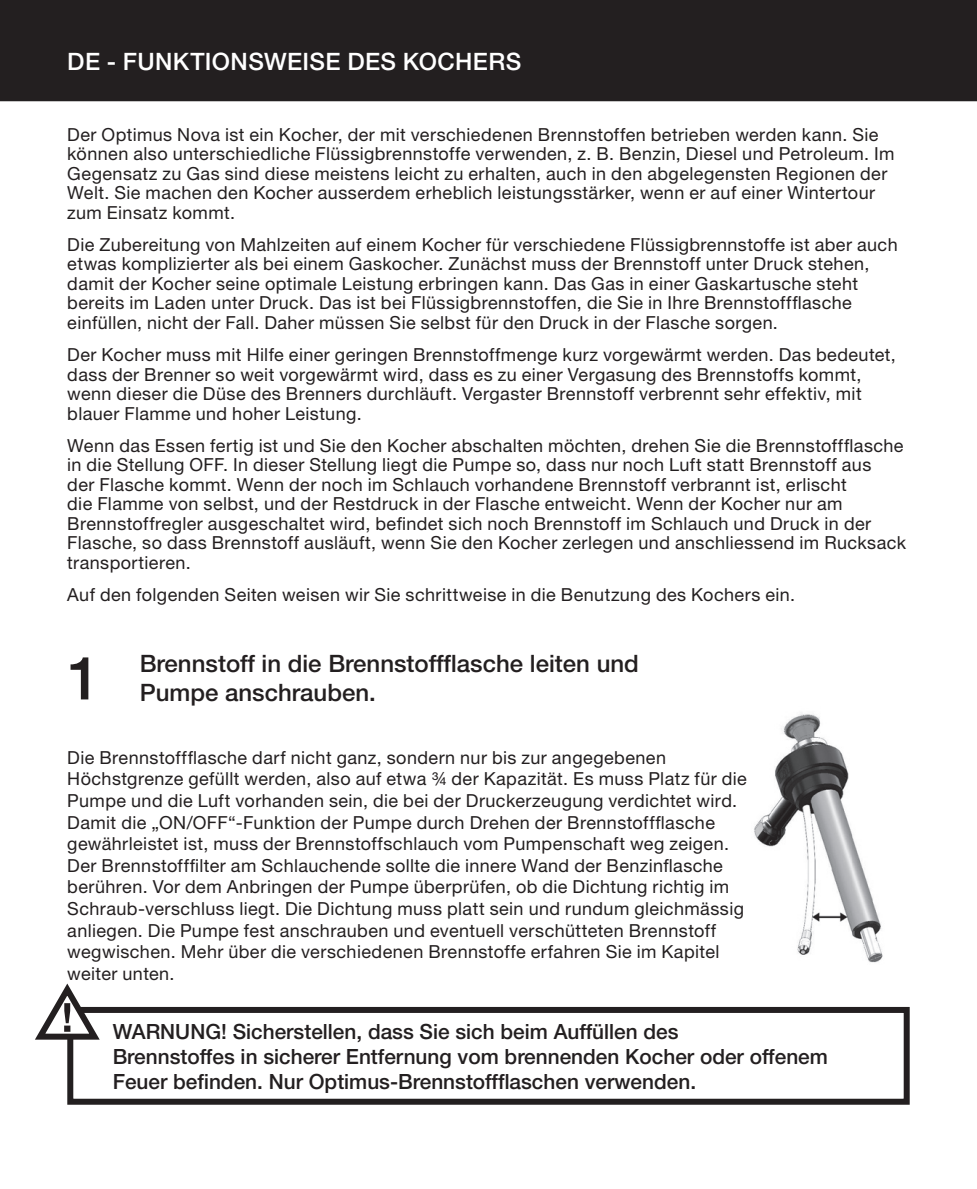
<style>
.page{position:relative;width:977px;height:1189px;background:#fff}
.page>*{position:absolute;margin:0;border:0;box-sizing:border-box;transform-origin:0 0}
.t1{font:500 60px "Helvetica Neue LT";color:#231f20}
.t2{font:500 24px/28.8px "Helvetica Neue LT";color:#231f20}
.t3{font:500 24px "Helvetica Neue LT";color:#fff}
.t4{font:500 21px/25.2px "Helvetica Neue LT";color:#231f20}
.t5{font:18px/19.5px "Helvetica Neue LT";letter-spacing:.025em;color:#231f20}
</style>
<div class="page">
<div style="left:0;top:0;width:976px;height:101px;background:#231f20"></div>
<div style="left:67px;top:1007px;width:842px;height:98px;border:6px solid #231f20"></div>
<svg style="left:35px;top:983px;width:70px;height:60px"></svg>
<img style="left:754px;top:713px;width:129px;height:250px">
<h2 class="t3" style="left:67px;top:47px;width:72px">DE - Funktionsweise</h2>
<h2 class="t3" style="left:347px;top:47px;width:17px">des</h2>
<h2 class="t3" style="left:403px;top:47px;width:34px">Koche</h2>
<h2 class="t3" style="left:488px;top:47px;width:31px">rs</h2>
<p class="t5" style="left:67px;top:124px;width:828px">Der Optimus Nova ist ein Kocher, der mit verschiedenen Brennstoffen betrieben werden kann. Sie können also unterschiedliche Flüssigbrennstoffe verwenden, z. B. Benzin, Diesel und Petroleum. Im Gegensatz zu Gas sind diese meistens leicht zu erhalten, auch in den abgelegensten Regionen der Welt. Sie machen den Kocher ausserdem erheblich leistungsstärker, wenn er auf einer Wintertour zum Einsatz kommt.</p>
<p class="t5" style="left:67px;top:235px;width:831px">Die Zubereitung von Mahlzeiten auf einem Kocher für verschiedene Flüssigbrennstoffe ist aber auch etwas komplizierter als bei einem Gaskocher. Zunächst muss der Brennstoff unter Druck stehen, damit der Kocher seine optimale Leistung erbringen kann. Das Gas in einer Gaskartusche steht bereits im Laden unter Druck. Das ist bei Flüssigbrennstoffen, die Sie in Ihre Brennstoffflasche einfüllen, nicht der Fall. Daher müssen Sie selbst für den Druck in der Flasche sorgen.</p>
<p class="t5" style="left:67px;top:345px;width:830px">Der Kocher muss mit Hilfe einer geringen Brennstoffmenge kurz vorgewärmt werden. Das bedeutet, dass der Brenner so weit vorgewärmt wird, dass es zu einer Vergasung des Brennstoffs kommt, wenn dieser die Düse des Brenners durchläuft. Vergaster Brennstoff verbrennt sehr effektiv, mit blauer Flamme und hoher Leistung.</p>
<p class="t5" style="left:67px;top:436px;width:840px">Wenn das Essen fertig ist und Sie den Kocher abschalten möchten, drehen Sie die Brennstoffflasche in die Stellung OFF. In dieser Stellung liegt die Pumpe so, dass nur noch Luft statt Brennstoff aus<br>der Flasche kommt. Wenn der noch im Schlauch vorhandene Brennstoff verbrannt ist, erlischt<br>die Flamme von selbst, und der Restdruck in der Flasche entweicht. Wenn der Kocher nur am Brennstoffregler ausgeschaltet wird, befindet sich noch Brennstoff im Schlauch und Druck in der Flasche, so dass Brennstoff ausläuft, wenn Sie den Kocher zerlegen und anschliessend im Rucksack transportieren.</p>
<p class="t5" style="left:67px;top:585px;width:729px">Auf den folgenden Seiten weisen wir Sie schrittweise in die Benutzung des Kochers ein.</p>
<h1 class="t1" style="left:67px;top:642px;width:35px">1</h1>
<h2 class="t2" style="left:140px;top:649px;width:500px">Brennstoff in die Brennstoffflasche leiten und<br>Pumpe anschrauben.</h2>
<p class="t5" style="left:67px;top:746px;width:681px;line-height:21.6px">Die Brennstoffflasche darf nicht ganz, sondern nur bis zur angegebenen Höchstgrenze gefüllt werden, also auf etwa ¾ der Kapazität. Es muss Platz für die Pumpe und die Luft vorhanden sein, die bei der Druckerzeugung verdichtet wird.<br>Damit die „ON/OFF“-Funktion der Pumpe durch Drehen der Brennstoffflasche gewährleistet ist, muss der Brennstoffschlauch vom Pumpenschaft weg zeigen.<br>Der Brennstofffilter am Schlauchende sollte die innere Wand der Benzinflasche berühren. Vor dem Anbringen der Pumpe überprüfen, ob die Dichtung richtig im Schraub-verschluss liegt. Die Dichtung muss platt sein und rundum gleichmässig anliegen. Die Pumpe fest anschrauben und eventuell verschütteten Brennstoff wegwischen. Mehr über die verschiedenen Brennstoffe erfahren Sie im Kapitel weiter unten.</p>
<p class="t4" style="left:113px;top:1018px;width:716px">WARNUNG! Sicherstellen, dass Sie sich beim Auffüllen des<br>Brennstoffes in sicherer Entfernung vom brennenden Kocher oder offenem<br>Feuer befinden. Nur Optimus-Brennstoffflaschen verwenden.</p>
</div>
